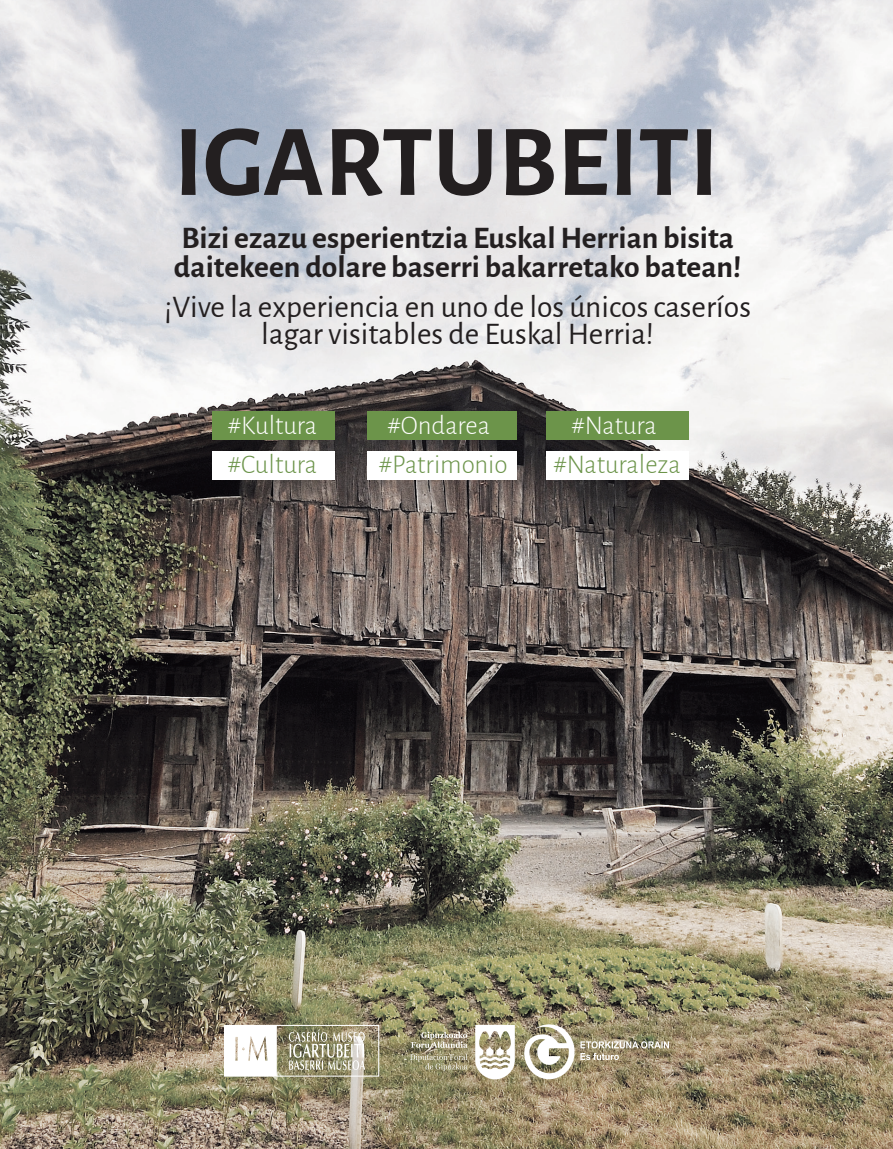
<style>
.page{position:relative;width:893px;height:1149px;background:#fff}
.page>*{position:absolute;margin:0;border:0;box-sizing:border-box;transform-origin:0 0}
.t1{font:700 101.92px "Alegreya Sans";color:#231f20}
.t2{font:700 31.5px "Alegreya Sans";color:#231f20}
.t3{font:31.5px/27px "Alegreya Sans";color:#231f20;text-align:center}
.t4{font:300 27px "Alegreya Sans";color:#6c944a}
.t5{font:300 27px "Alegreya Sans";color:#fff}
</style>
<div class="page">
<img style="left:0;top:0;width:893px;height:1148px">
<div style="left:213px;top:411px;width:122px;height:29px;background:#6c944a"></div>
<div style="left:547px;top:411px;width:142px;height:29px;background:#6c944a"></div>
<div style="left:368px;top:411px;width:149px;height:29px;background:#6c944a"></div>
<svg style="left:224px;top:1024px;width:155px;height:52px"></svg>
<svg style="left:410px;top:1019px;width:259px;height:61px;background:#a89f85"></svg>
<div style="left:213px;top:450px;width:122px;height:29px;background:#fff"></div>
<div style="left:547px;top:450px;width:142px;height:29px;background:#fff"></div>
<div style="left:368px;top:450px;width:149px;height:29px;background:#fff"></div>
<p class="t1" style="left:174px;top:87px;width:547px">IGARTUBEITI</p>
<p class="t2" style="left:181px;top:214px;width:554px">Bizi ezazu esperientzia Euskal Herrian bisita</p>
<p class="t2" style="left:174px;top:243px;width:569px">daitekeen dolare baserri bakarretako batean!</p>
<p class="t3" style="left:164px;top:291px;width:588px">¡Vive la experiencia en uno de los únicos caseríos lagar visitables de Euskal Herria!</p>
<p class="t5" style="left:228px;top:407px;width:91px">#Kultura</p>
<p class="t5" style="left:387px;top:407px;width:104px">#Ondarea</p>
<p class="t5" style="left:571px;top:407px;width:87px">#Natura</p>
<p class="t4" style="left:228px;top:446px;width:91px">#Cultura</p>
<p class="t4" style="left:379px;top:446px;width:130px">#Patrimonio</p>
<p class="t4" style="left:553px;top:446px;width:129px">#Naturaleza</p>
</div>
